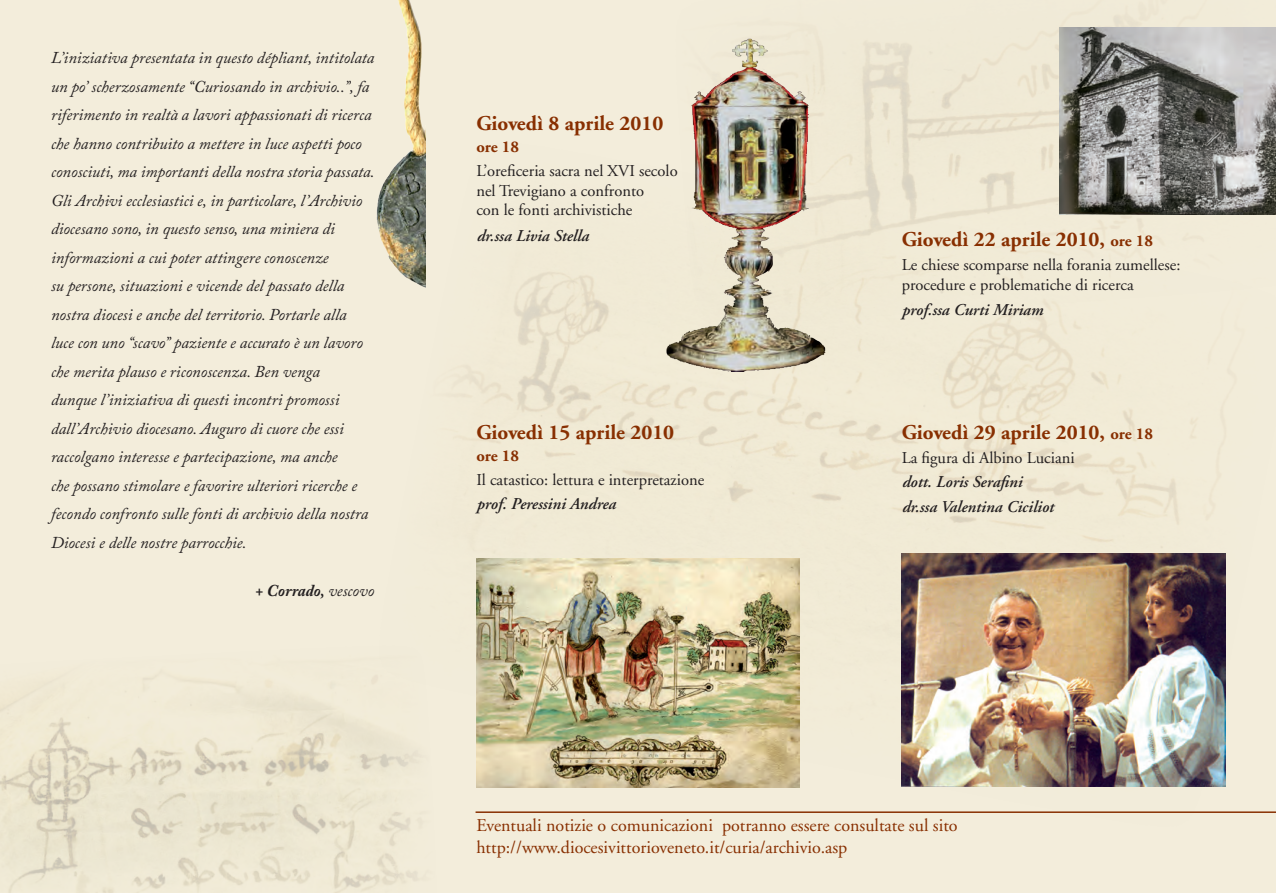
<style>
.page{position:relative;width:1276px;height:893px;background:#f3eddb}
.page>*{position:absolute;margin:0;border:0;box-sizing:border-box;transform-origin:0 0}
.t1{font:700 21px "Adobe Garamond";color:#882f01}
.t2{font:18px "Adobe Garamond";color:#882f01}
.Normale{font:italic 16.5px/28.5px "Adobe Caslon Pro";color:#231f20}
.t3{font:16.5px/19.8px "Adobe Garamond";color:#231f20}
.t4{font:italic 600 16.5px "Adobe Garamond";color:#231f20}
.Normale-2{font:italic 700 16.5px "Adobe Caslon Pro";color:#231f20}
.t5{font:700 16.5px "Adobe Garamond";color:#882f01}
.s1{font-weight:400}
.s2{font-size:16.5px}
</style>
<div class="page">
<img style="left:425px;top:129px;width:801px;height:659px">
<img style="left:847px;top:12px;width:429px;height:321px">
<svg style="left:441px;top:640px;width:12px;height:148px"></svg>
<img style="left:0;top:640px;width:441px;height:253px">
<hr style="left:475px;top:811px;width:801px;height:2px;background:#882f01">
<img style="left:655px;top:38px;width:192px;height:333px">
<img style="left:476px;top:558px;width:323px;height:230px">
<img style="left:1059px;top:28px;width:217px;height:187px">
<img style="left:901px;top:554px;width:324px;height:233px">
<img style="left:376px;top:0;width:49px;height:288px">
<p class="Normale" style="left:51px;top:43px;width:325px">L’iniziativa presentata in questo dépliant, intitolata un po’ scherzosamente “Curiosando in archivio..”, fa riferimento in realtà a lavori appassionati di ricerca che hanno contribuito a mettere in luce aspetti poco conosciuti, ma importanti della nostra storia passata.</p>
<p class="Normale" style="left:51px;top:186px;width:319px">Gli Archivi ecclesiastici e, in particolare, l’Archivio diocesano sono, in questo senso, una miniera di informazioni a cui poter attingere conoscenze<br>su persone, situazioni e vicende del passato della nostra diocesi e anche del territorio. Portarle alla luce con uno “scavo” paziente e accurato è un lavoro che merita plauso e riconoscenza. Ben venga dunque l’iniziativa di questi incontri promossi dall’Archivio diocesano. Auguro di cuore che essi raccolgano interesse e partecipazione, ma anche<br>che possano stimolare e favorire ulteriori ricerche e fecondo confronto sulle fonti di archivio della nostra Diocesi e delle nostre parrocchie.</p>
<p class="Normale-2" style="left:255px;top:580px;width:120px">+ Corrado, <span class="s1">vescovo</span></p>
<p class="t1" style="left:476px;top:112px;width:188px">Giovedì 8 aprile 2010</p>
<p class="t5" style="left:476px;top:138px;width:44px">ore 18</p>
<p class="t3" style="left:476px;top:161px;width:203px">L’oreficeria sacra nel XVI secolo</p>
<p class="t3" style="left:476px;top:181px;width:169px">nel Trevigiano a confronto</p>
<p class="t3" style="left:476px;top:201px;width:158px">con le fonti archivistiche</p>
<p class="t4" style="left:476px;top:227px;width:114px">dr.ssa Livia Stella</p>
<p class="t1" style="left:476px;top:421px;width:199px">Giovedì 15 aprile 2010</p>
<p class="t5" style="left:476px;top:447px;width:44px">ore 18</p>
<p class="t3" style="left:476px;top:470px;width:229px">Il catastico: lettura e interpretazione</p>
<p class="t4" style="left:476px;top:495px;width:141px">prof. Peressini Andrea</p>
<p class="t1" style="left:901px;top:228px;width:253px">Giovedì 22 aprile 2010, <span class="s2">ore 18</span></p>
<p class="t3" style="left:901px;top:255px;width:280px">Le chiese scomparse nella forania zumellese: procedure e problematiche di ricerca</p>
<p class="t4" style="left:901px;top:301px;width:143px">prof.ssa Curti Miriam</p>
<p class="t1" style="left:901px;top:421px;width:253px">Giovedì 29 aprile 2010, <span class="s2">ore 18</span></p>
<p class="t3" style="left:901px;top:449px;width:174px">La figura di Albino Luciani</p>
<p class="t4" style="left:901px;top:473px;width:122px">dott. Loris Serafini</p>
<p class="t4" style="left:901px;top:497px;width:153px">dr.ssa Valentina Ciciliot</p>
<p class="t2" style="left:476px;top:816px;width:483px">Eventuali notizie o comunicazioni potranno essere consultate sul sito</p>
<p class="t2" style="left:476px;top:837px;width:372px">http://www.diocesivittorioveneto.it/curia/archivio.asp</p>
</div>
